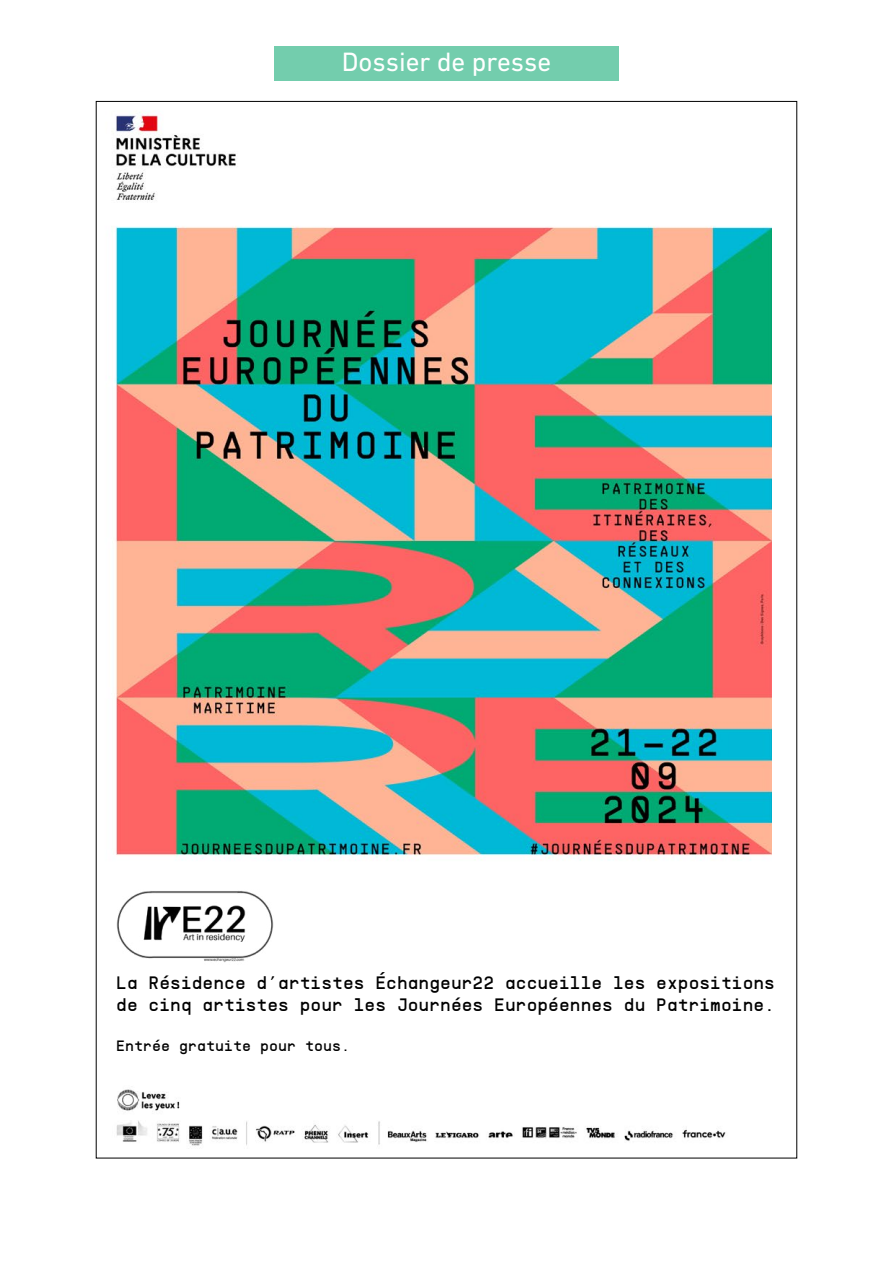
<style>
.page{position:relative;width:893px;height:1263px;background:#fff}
.page>*{position:absolute;margin:0;border:0;box-sizing:border-box;transform-origin:0 0}
.t1{font:27px "DIN Next LT Pro";color:#fff}
.t2{font:18px/21.6px "PP Supply Mono";color:#000}
.t3{font:15px "PP Supply Mono";color:#000}
</style>
<div class="page">
<div style="left:274px;top:47px;width:345px;height:34px;background:#73cdad"></div>
<img style="left:114px;top:113px;width:658px;height:1033px">
<img style="left:117px;top:874px;width:157px;height:100px">
<h1 class="t1" style="left:342px;top:47px;width:211px">Dossier de presse</h1>
<p class="t2" style="left:116px;top:972px;width:660px">La Résidence d’artistes Échangeur22 accueille les expositions de cinq artistes pour les Journées Européennes du Patrimoine.</p>
<p class="t3" style="left:116px;top:1035px;width:236px">Entrée gratuite pour tous.</p>
</div>
